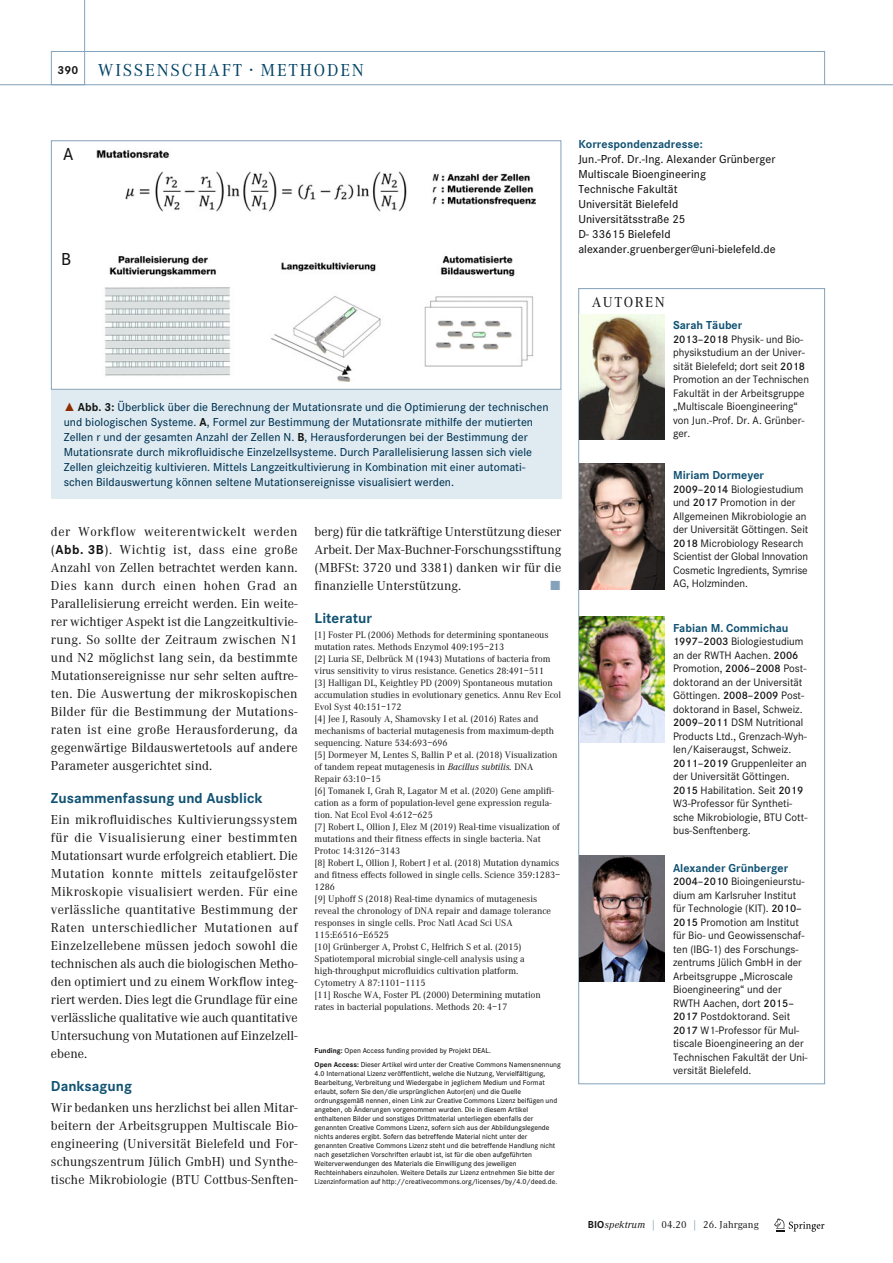
<style>
.page{position:relative;width:893px;height:1263px;background:#fff}
.page>*{position:absolute;margin:0;border:0;box-sizing:border-box;transform-origin:0 0}
.t1{font:18px "Corporate A";letter-spacing:.1em;color:#004264}
.t2{font:500 18px "Corporate S";color:#131413}
.t3{font:700 15px "Corporate S";color:#115273}
.t4{font:15px "Corporate A";letter-spacing:.1em;color:#131413}
.t5{font:13.5px/18px "Corporate A";letter-spacing:.005em;color:#131413;text-align:justify}
.t6{font:13.5px "The Sans Expert";color:#84a2ba}
.t7{font:500 12px/15px "Corporate S";letter-spacing:.005em;color:#003252}
.t8{font:500 12px/15px "Corporate S";letter-spacing:.005em;color:#131413}
.t9{font:700 12px "Corporate S";color:#115273}
.t10{font:11.25px/13.5px "Corporate S";color:#131413}
.t11{font:10.5px "Corporate A";letter-spacing:.015em;color:#131413}
.t12{font:9.75px/12px "Corporate A";letter-spacing:-.005em;color:#131413}
.t13{font:500 7.5px/9px "Corporate S";color:#131413}
.s1{font-family:"Corporate S";font-weight:700;font-size:12px;color:#131413}
.s2{font-family:"The Sans Expert";font-weight:400;color:#8d2d00}
.s3{font-weight:700;color:#131413}
.s4{font-family:"Corporate S";font-weight:700}
.s5{font-style:italic}
.s6{font-weight:700}
.s7{font-weight:600}
.s8{color:#658ba6}
</style>
<div class="page">
<svg style="left:774px;top:1218px;width:50px;height:14px"></svg>
<div style="left:51px;top:390px;width:510px;height:109px;background:#dfebf1"></div>
<img style="left:96px;top:150px;width:439px;height:232px">
<div style="left:51px;top:140px;width:510px;height:250px;border:1px solid #84a2ba"></div>
<img style="left:579px;top:314px;width:85px;height:126px">
<img style="left:579px;top:617px;width:85px;height:126px">
<img style="left:579px;top:463px;width:85px;height:126px">
<img style="left:579px;top:856px;width:85px;height:125px">
<svg style="left:0;top:0;width:85px;height:85px"></svg>
<div style="left:51px;top:51px;width:774px;height:34px;border:1px solid #84a2ba"></div>
<hr style="left:825px;top:84px;width:68px;height:1px;background:#84a2ba">
<h1 class="t1" style="left:58px;top:63px;width:308px"><span class="s1">390</span> WISSENSCHAFT · METHODEN</h1>
<h1 class="t2" style="left:63px;top:148px;width:12px">A</h1>
<h1 class="t2" style="left:61px;top:252px;width:12px">B</h1>
<p class="t7" style="left:64px;top:401px;width:486px"><span class="s2">˚</span> <span class="s3">Abb. 3:</span> Überblick über die Berechnung der Mutationsrate und die Optimierung der technischen und biologischen Systeme. <span class="s3">A</span>, Formel zur Bestimmung der Mutationsrate mithilfe der mutierten Zellen r und der gesamten Anzahl der Zellen N. <span class="s3">B</span>, Herausforderungen bei der Bestimmung der Mutationsrate durch mikrofluidische Einzelzellsysteme. Durch Parallelisierung lassen sich viele Zellen gleichzeitig kultivieren. Mittels Langzeitkultivierung in Kombination mit einer automati&shy;schen Bildauswertung können seltene Mutationsereignisse visualisiert werden.</p>
<p class="t5" style="left:51px;top:524px;width:248px">der Workflow weiterentwickelt werden (<span class="s4">Abb. 3B</span>). Wichtig ist, dass eine große Anzahl von Zellen betrachtet werden kann.<br>Dies kann durch einen hohen Grad an Pa rallelisierung erreicht werden. Ein weite&shy;rer wichtiger Aspekt ist die Langzeitkultivie&shy;rung. So sollte der Zeitraum zwischen N1 und N2 möglichst lang sein, da bestimmte Mutationsereignisse nur sehr selten auftre&shy;ten. Die Auswertung der mikroskopischen Bilder für die Bestimmung der Mutations&shy;raten ist eine große Herausforderung, da gegenwärtige Bildauswertetools auf andere Parameter ausgerichtet sind.</p>
<p class="t3" style="left:51px;top:793px;width:213px">Zusammenfassung und Ausblick</p>
<p class="t5" style="left:51px;top:812px;width:248px">Ein mikrofluidisches Kultivierungssystem für die Visualisierung einer bestimmten Mutationsart wurde erfolgreich etabliert. Die Mutation konnte mittels zeitaufgelöster Mikroskopie visualisiert werden. Für eine verlässliche quantitative Bestimmung der Raten unterschiedlicher Mutationen auf Einzel zellebene müssen jedoch sowohl die technischen als auch die biologischen Metho&shy;den optimiert und zu einem Workflow integ&shy;riert werden. Dies legt die Grundlage für eine verlässliche qualitative wie auch quantitative Untersuchung von Mutationen auf Einzelzell&shy;ebene.</p>
<p class="t3" style="left:51px;top:1081px;width:83px">Danksagung</p>
<p class="t5" style="left:51px;top:1100px;width:248px">Wir bedanken uns herzlichst bei allen Mitar&shy;beitern der Arbeitsgruppen Multiscale Bio&shy;engineering (Universität Bielefeld und For&shy;schungszentrum Jülich GmbH) und Synthe&shy;tische Mikrobiologie (BTU Cottbus-Senften-</p>
<p class="t5" style="left:315px;top:524px;width:248px">berg) für die tatkräftige Unterstützung dieser Arbeit. Der Max-Buchner-Forschungsstiftung (MBFSt: 3720 und 3381) danken wir für die finanzielle Unterstützung.</p>
<p class="t6" style="left:549px;top:578px;width:13px">ó</p>
<p class="t3" style="left:315px;top:613px;width:59px">Literatur</p>
<p class="t12" style="left:315px;top:630px;width:248px">[1] Foster PL (2006) Methods for determining spontaneous mutation rates. Methods Enzymol 409:195–213<br>[2] Luria SE, Delbrück M (1943) Mutations of bacteria from virus sensitivity to virus resistance. Genetics 28:491–511<br>[3] Halligan DL, Keightley PD (2009) Spontaneous mutation accumulation studies in evolutionary genetics. Annu Rev Ecol Evol Syst 40:151–172<br>[4] Jee J, Rasouly A, Shamovsky I et al. (2016) Rates and mechanisms of bacterial mutagenesis from maximum-depth sequencing. Nature 534:693–696<br>[5] Dormeyer M, Lentes S, Ballin P et al. (2018) Visualization of tandem repeat mutagenesis in <span class="s5">Bacillus subtilis.</span> DNA Repair 63:10–15<br>[6] Tomanek I, Grah R, Lagator M et al. (2020) Gene amplifi&shy;cation as a form of population-level gene expression regula&shy;tion. Nat Ecol Evol 4:612–625<br>[7] Robert L, Ollion J, Elez M (2019) Real-time visualization of mutations and their fitness effects in single bacteria. Nat Protoc 14:3126–3143<br>[8] Robert L, Ollion J, Robert J et al. (2018) Mutation dynamics and fitness effects followed in single cells. Science 359:1283– 1286<br>[9] Uphoff S (2018) Real-time dynamics of mutagenesis reveal the chronology of DNA repair and damage tolerance responses in single cells. Proc Natl Acad Sci USA 115:E6516–E6525<br>[10] Grünberger A, Probst C, Helfrich S et al. (2015)<br>Spatiotemporal microbial single-cell analysis using a high-throughput microfluidics cultivation platform.<br>Cytometry A 87:1101–1115<br>[11] Rosche WA, Foster PL (2000) Determining mutation rates in bacterial populations. Methods 20: 4–17</p>
<p class="t13" style="left:315px;top:1045px;width:248px;line-height:13.5px"><span class="s6">Funding:</span> Open Access funding provided by Projekt DEAL.<br><span class="s6">Open Access:</span> Dieser Artikel wird unter der Creative Commons Namensnennung</p>
<p class="t13" style="left:315px;top:1069px;width:244px">4.0 International Lizenz veröffentlicht, welche die Nutzung, Vervielfältigung, Bearbeitung, Verbreitung und Wiedergabe in jeglichem Medium und Format erlaubt, sofern Sie den/die ursprünglichen Autor(en) und die Quelle ordnungsgemäß nennen, einen Link zur Creative Commons Lizenz beifügen und angeben, ob Änderungen vorgenommen wurden. Die in diesem Artikel enthaltenen Bilder und sonstiges Drittmaterial unterliegen ebenfalls der genannten Creative Commons Lizenz, sofern sich aus der Abbildungslegende nichts anderes ergibt. Sofern das betreffende Material nicht unter der genannten Creative Commons Lizenz steht und die betreffende Handlung nicht nach gesetzlichen Vorschriften erlaubt ist, ist für die oben aufgeführten Weiterverwendungen des Materials die Einwilligung des jeweiligen Rechteinhabers einzuholen. Weitere Details zur Lizenz entnehmen Sie bitte der Lizenzinformation auf http://creativecommons.org/licenses/by/4.0/deed.de.</p>
<p class="t9" style="left:578px;top:140px;width:126px">Korrespondenzadresse:</p>
<p class="t8" style="left:578px;top:153px;width:199px">Jun.-Prof. Dr.-Ing. Alexander Grünberger<br>Multiscale Bioengineering<br>Technische Fakultät<br>Universität Bielefeld<br>Universitätsstraße 25<br>D- 33615 Bielefeld alexander.gruenberger@uni-bielefeld.de</p>
<p class="t4" style="left:592px;top:297px;width:74px">AUTOREN</p>
<p class="t9" style="left:673px;top:321px;width:71px">Sarah Täuber</p>
<p class="t10" style="left:673px;top:333px;width:137px"><span class="s7">2013–2018</span> Physik- und Bio&shy;physikstudium an der Univer&shy;sität Bielefeld; dort seit <span class="s7">2018<br></span>Promotion an der Technischen<br>Fakultät in der Arbeitsgruppe „Multiscale Bioengineering“ von Jun.-Prof. Dr. A. Grünber&shy;ger.</p>
<p class="t9" style="left:673px;top:471px;width:93px">Miriam Dormeyer</p>
<p class="t10" style="left:673px;top:483px;width:137px"><span class="s7">2009–2014</span> Biologiestudium und <span class="s7">2017</span> Promotion in der<br>All gemeinen Mikrobiologie an der Universität Göttingen. Seit<br><span class="s7">2018</span> Microbiology Research<br>Scientist der Global Innovation<br>Cosmetic Ingredients, Symrise<br>AG, Holzminden.</p>
<p class="t9" style="left:673px;top:623px;width:117px">Fabian M. Commichau</p>
<p class="t10" style="left:673px;top:636px;width:136px"><span class="s7">1997–2003</span> Biologiestudium an der RWTH Aachen. <span class="s7">2006<br></span>Promotion, <span class="s7">2006–2008</span> Post&shy;doktorand an der Universität<br>Göttingen. <span class="s7">2008–2009</span> Post&shy;doktorand in Basel, Schweiz.<br><span class="s7">2009–2011</span> DSM Nutritional<br>Products Ltd., Grenzach-Wyh&shy;len/Kaiseraugst, Schweiz.<br><span class="s7">2011–2019</span> Gruppenleiter an der Universität Göttingen.<br><span class="s7">2015</span> Habilitation. Seit <span class="s7">2019<br></span>W3-Professor für Syntheti&shy;sche Mikrobiologie, BTU Cott&shy;bus-Senftenberg.</p>
<p class="t9" style="left:673px;top:863px;width:117px">Alexander Grünberger</p>
<p class="t10" style="left:673px;top:876px;width:136px"><span class="s7">2004–2010</span> Bioingenieurstu&shy;dium am Karlsruher Institut für Technologie (KIT). <span class="s7">2010–<br>2015</span> Promotion am Institut für Bio- und Geowissenschaf&shy;ten (IBG-1) des Forschungs&shy;zentrums Jülich GmbH in der<br>Arbeitsgruppe „Microscale<br>Bioengineering“ und der<br>RWTH Aachen, dort <span class="s7">2015–<br>2017</span> Postdoktorand. Seit<br><span class="s7">2017</span> W1-Professor für Mul&shy;tiscale Bioengineering an der<br>Technischen Fakultät der Uni&shy;versität Bielefeld.</p>
<p class="t11" style="left:588px;top:1221px;width:173px"><span class="s4">BIO</span><span class="s5">spektrum</span> <span class="s8">|</span> 04.20 <span class="s8">|</span> 26. Jahrgang</p>
</div>
